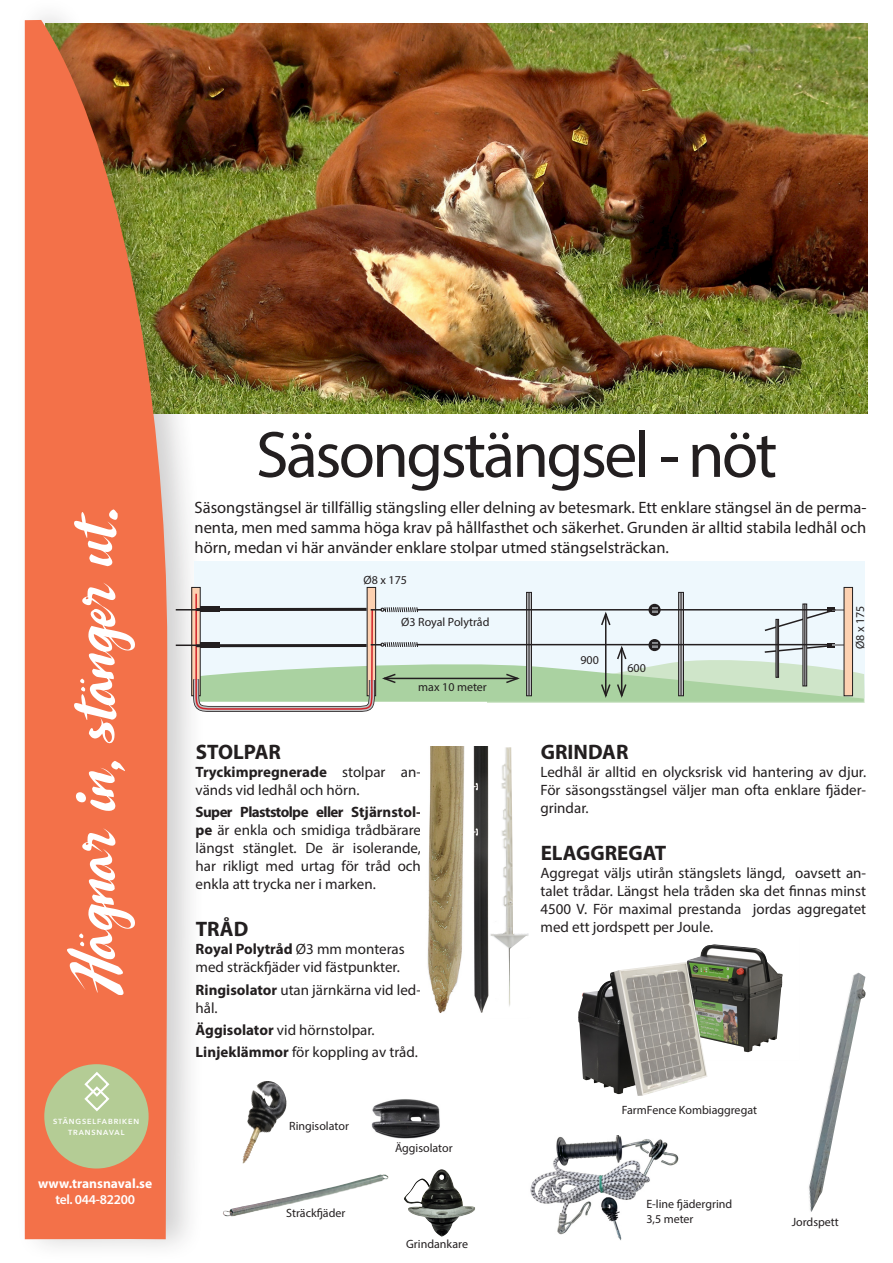
<style>
.page{position:relative;width:893px;height:1263px;background:#fff}
.page>*{position:absolute;margin:0;border:0;box-sizing:border-box;transform-origin:0 0}
.t1{font:66px "Myriad Pro";letter-spacing:-.04em;color:#231f20}
.t2{font:700 21px "Myriad Pro";color:#231f20}
.t3{font:16.5px/19.8px "Myriad Pro";color:#231f20;text-align:justify}
.t4{font:15px/18px "Myriad Pro";color:#231f20;text-align:justify}
.t5{font:700 15px "Myriad Pro";color:#231f20}
.t6{font:700 13.5px "Myriad Pro";color:#fff}
.t7{font:600 13.5px "Myriad Pro";letter-spacing:-.02em;color:#fff}
.t8{font:12px/14.4px "Myriad Pro";color:#231f20}
.t9{font:600 7.35px "Avenir Next";letter-spacing:.12em;color:#fff}
.s1{font-weight:700}
.s2{font-weight:400}
</style>
<div class="page">
<img style="left:206px;top:23px;width:662px;height:390px">
<div style="left:15px;top:0;width:191px;height:1263px;background:#231f20;opacity:.21"></div>
<svg style="left:25px;top:20px;width:142px;height:1219px;background:#df6e44"></svg>
<svg style="left:65px;top:509px;width:70px;height:486px"></svg>
<img style="left:371px;top:1099px;width:69px;height:40px">
<img style="left:242px;top:1081px;width:45px;height:83px">
<div style="left:194px;top:561px;width:671px;height:136px;background:#eef8fd"></div>
<svg style="left:433px;top:1169px;width:8px;height:7px"></svg>
<img style="left:808px;top:972px;width:58px;height:240px">
<div style="left:367px;top:587px;width:9px;height:109px;background:#fcd1b1"></div>
<div style="left:367px;top:587px;width:9px;height:109px;border:1px solid #231f20"></div>
<div style="left:844px;top:587px;width:8px;height:109px;background:#fcd1b1"></div>
<div style="left:844px;top:587px;width:9px;height:109px;border:1px solid #231f20"></div>
<div style="left:192px;top:587px;width:8px;height:109px;background:#fcd1b1"></div>
<div style="left:191px;top:587px;width:10px;height:109px;border:1px solid #231f20"></div>
<img style="left:223px;top:1174px;width:166px;height:43px">
<img style="left:687px;top:944px;width:96px;height:109px">
<img style="left:578px;top:962px;width:129px;height:134px">
<svg style="left:176px;top:592px;width:689px;height:123px"></svg>
<hr style="left:176px;top:644px;width:20px;height:2px;background:#231f20">
<div style="left:44px;top:1064px;width:105px;height:104px;background:#b4cc95;border-radius:50%"></div>
<svg style="left:84px;top:1072px;width:26px;height:40px"></svg>
<img style="left:530px;top:1135px;width:149px;height:105px">
<img style="left:427px;top:746px;width:38px;height:267px">
<img style="left:473px;top:746px;width:16px;height:267px">
<img style="left:490px;top:747px;width:39px;height:259px">
<p class="t9" style="left:53px;top:1115px;width:88px">STÄNGSELFABRIKEN</p>
<p class="t9" style="left:68px;top:1126px;width:58px">TRANSNAVAL</p>
<p class="t6" style="left:38px;top:1175px;width:116px">www.transnaval.se</p>
<p class="t7" style="left:55px;top:1191px;width:81px">tel. 044-82200</p>
<p class="t1" style="left:256px;top:414px;width:523px">Säsongstängsel - nöt</p>
<p class="t3" style="left:195px;top:497px;width:673px">Säsongstängsel är tillfällig stängsling eller delning av betesmark. Ett enklare stängsel än de perma&shy;nenta, men med samma höga krav på hållfasthet och säkerhet. Grunden är alltid stabila ledhål och hörn, medan vi här använder enklare stolpar utmed stängselsträckan.</p>
<p class="t8" style="left:363px;top:572px;width:45px">Ø8 x 175</p>
<p class="t8" style="left:401px;top:615px;width:90px">Ø3 Royal Polytråd</p>
<p class="t8" style="left:853px;top:649px;width:45px;rotate:-90deg">Ø8 x 175</p>
<p class="t8" style="left:580px;top:652px;width:20px">900</p>
<p class="t8" style="left:627px;top:661px;width:20px">600</p>
<p class="t8" style="left:418px;top:680px;width:70px">max 10 meter</p>
<p class="t2" style="left:196px;top:738px;width:87px">STOLPAR</p>
<p class="t4" style="left:196px;top:762px;width:227px"><span class="s1">Tryckimpregnerade</span> stolpar an&shy;vänds vid ledhål och hörn.</p>
<p class="t4" style="left:196px;top:803px;width:227px"><span class="s1">Super Plaststolpe eller Stjärnstol&shy;pe</span> är enkla och smidiga trådbärare längst stänglet. De är isolerande, har rikligt med urtag för tråd och enkla att trycka ner i marken.</p>
<p class="t2" style="left:196px;top:916px;width:54px">TRÅD</p>
<p class="t5" style="left:196px;top:939px;width:211px">Royal Polytråd <span class="s2">Ø3 mm monteras</span></p>
<p class="t4" style="left:196px;top:958px;width:206px">med sträckfjäder vid fästpunkter.</p>
<p class="t4" style="left:196px;top:980px;width:227px"><span class="s1">Ringisolator</span> utan järnkärna vid led&shy;hål.</p>
<p class="t4" style="left:196px;top:1021px;width:181px"><span class="s1">Äggisolator</span> vid hörnstolpar.</p>
<p class="t4" style="left:196px;top:1043px;width:224px"><span class="s1">Linjeklämmor</span> för koppling av tråd.</p>
<p class="t8" style="left:289px;top:1118px;width:61px">Ringisolator</p>
<p class="t8" style="left:286px;top:1205px;width:61px">Sträckfjäder</p>
<p class="t8" style="left:395px;top:1140px;width:59px">Äggisolator</p>
<p class="t8" style="left:406px;top:1236px;width:63px">Grindankare</p>
<p class="t2" style="left:541px;top:738px;width:89px">GRINDAR</p>
<p class="t4" style="left:540px;top:762px;width:327px">Ledhål är alltid en olycksrisk vid hantering av djur.<br>För säsongsstängsel väljer man ofta enklare fjäder&shy;grindar.</p>
<p class="t2" style="left:541px;top:839px;width:127px">ELAGGREGAT</p>
<p class="t4" style="left:540px;top:864px;width:327px">Aggregat väljs utirån stängslets längd, oavsett an&shy;talet trådar. Längst hela tråden ska det finnas minst 4500 V. För maximal prestanda jordas aggregatet med ett jordspett per Joule.</p>
<p class="t8" style="left:622px;top:1102px;width:137px">FarmFence Kombiaggregat</p>
<p class="t8" style="left:646px;top:1197px;width:87px">E-line fjädergrind<br>3,5 meter</p>
<p class="t8" style="left:792px;top:1214px;width:49px">Jordspett</p>
</div>
